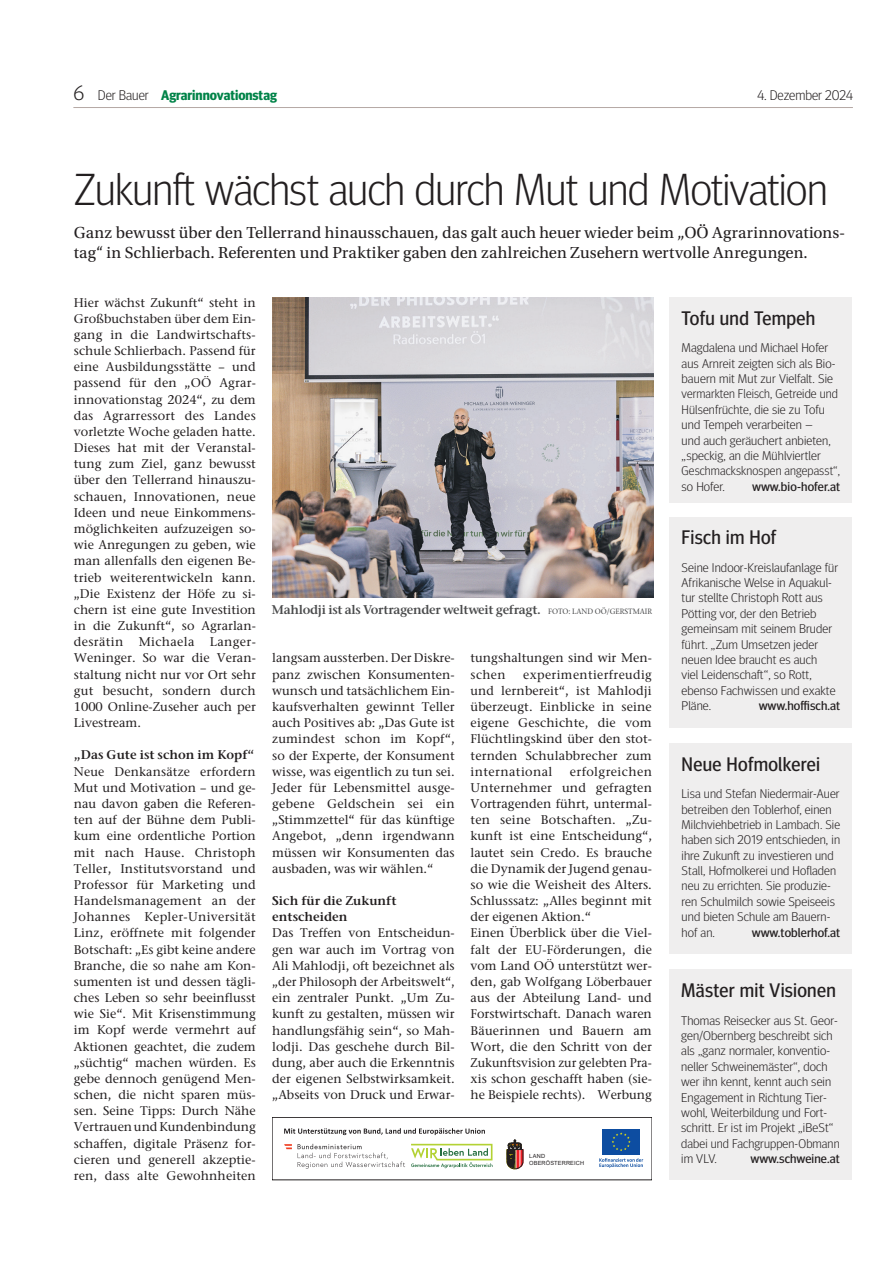
<style>
.page{position:relative;width:893px;height:1263px;background:#fff}
.page>*{position:absolute;margin:0;border:0;box-sizing:border-box;transform-origin:0 0}
.t1{font:300 44.85px "Meta Head OT";letter-spacing:-.015em;color:#231f20}
.t2{font:19.65px "Meta Head OT";letter-spacing:.015em;color:#231f20}
.t3{font:16.8px/19.6px "Utopia Std";color:#231f20}
.t4{font:700 13.95px "Meta Head OT";color:#008348}
.t5{font:300 13.95px "Meta Head OT";color:#231f20}
.t6{font:500 12.6px/16.2px "Stone Serif ITC Pro";color:#231f20;text-align:justify}
.t7{font:300 12.6px/15.5px "Meta Head OT";letter-spacing:.01em;color:#231f20;scale:1.05 1}
.t8{font:300 12.6px/15.5px "Meta Head OT";letter-spacing:.01em;color:#231f20;scale:1.04 1}
.t9{font:600 12.6px "Stone Serif ITC Pro";letter-spacing:-.02em;color:#4b4c4d}
.t10{font:12.6px "Meta Head OT";letter-spacing:.01em;color:#231f20;scale:1.05 1}
.t11{font:600 12.6px/16.2px "Stone Serif ITC Pro";color:#231f20}
.t12{font:5.7px/7.1px "Arial";letter-spacing:.025em;color:#231f20}
.s1{font-weight:300;font-size:21px;color:#231f20}
.s2{font-weight:300;color:#231f20}
.s3{font-weight:500;font-size:7.65px}
</style>
<div class="page">
<hr style="left:73px;top:107px;width:780px;height:1px;background:#b5a9a5">
<img style="left:273px;top:297px;width:380px;height:301px">
<div style="left:272px;top:1117px;width:380px;height:63px;border:1px solid #231f20"></div>
<div style="left:602px;top:1129px;width:38px;height:25px;background:#0d4da1"></div>
<svg style="left:612px;top:1132px;width:19px;height:19px"></svg>
<svg style="left:599px;top:1158px;width:44px;height:10px"></svg>
<svg style="left:507px;top:1140px;width:17px;height:29px"></svg>
<svg style="left:411px;top:1144px;width:81px;height:24px"></svg>
<svg style="left:298px;top:1144px;width:107px;height:25px"></svg>
<svg style="left:284px;top:1144px;width:8px;height:5px"></svg>
<svg style="left:284px;top:1128px;width:201px;height:7px"></svg>
<div style="left:670px;top:297px;width:182px;height:206px;background:#efeeee"></div>
<div style="left:670px;top:517px;width:182px;height:210px;background:#efeeee"></div>
<div style="left:670px;top:743px;width:182px;height:211px;background:#efeeee"></div>
<div style="left:669px;top:970px;width:183px;height:210px;background:#efeeee"></div>
<p class="t4" style="left:73px;top:90px;width:205px"><span class="s1">6</span> <span class="s2">Der Bauer</span> Agrarinnovationstag</p>
<p class="t5" style="left:757px;top:90px;width:97px">4. Dezember 2024</p>
<h1 class="t1" style="left:74px;top:172px;width:755px">Zukunft wächst auch durch Mut und Motivation</h1>
<h3 class="t3" style="left:74px;top:224px;width:773px">Ganz bewusst über den Tellerrand hinausschauen, das galt auch heuer wieder beim „OÖ Agrarinnovations&shy;tag“ in Schlierbach. Referenten und Praktiker gaben den zahlreichen Zusehern wertvolle Anregungen.</h3>
<p class="t6" style="left:74px;top:296px;width:184px">Hier wächst Zukunft“ steht in Großbuchstaben über dem Ein&shy;gang in die Landwirtschafts&shy;schule Schlierbach. Passend für eine Ausbildungsstätte – und passend für den „OÖ Agrar&shy;innovationstag 2024“, zu dem das Agrarressort des Landes vorletzte Woche geladen hatte.<br>Dieses hat mit der Veranstal&shy;tung zum Ziel, ganz bewusst über den Tellerrand hinauszu&shy;schauen, Innovationen, neue Ideen und neue Einkom mens&shy;möglich keiten aufzuzeigen so&shy;wie Anregungen zu geben, wie man allenfalls den eigenen Be&shy;trieb weiterentwickeln kann. „Die Existenz der Höfe zu si&shy;chern ist eine gute Investition in die Zukunft“, so Agrarlan&shy;desrä tin Michaela Langer-Weninger. So war die Veran&shy;staltung nicht nur vor Ort sehr gut besucht, sondern durch 1000 Online-Zuseher auch per Livestream.</p>
<p class="t11" style="left:74px;top:748px;width:182px">„Das Gute ist schon im Kopf“</p>
<p class="t6" style="left:74px;top:765px;width:184px">Neue Denkansätze erfordern Mut und Motivation – und ge&shy;nau davon gaben die Referen&shy;ten auf der Bühne dem Publi&shy;kum eine ordentliche Portion mit nach Hause. Christoph Teller, Institutsvorstand und Professor für Marketing und Handelsmana gement an der Johannes Kepler-Universität Linz, eröffnete mit folgender Botschaft: „Es gibt keine andere Branche, die so nahe am Kon&shy;sumenten ist und dessen tägli&shy;ches Leben so sehr beeinflusst wie Sie“. Mit Krisenstimmung im Kopf werde vermehrt auf Aktionen geachtet, die zudem „süchtig“ machen würden. Es gebe dennoch genügend Men&shy;schen, die nicht spa ren müs&shy;sen. Seine Tipps: Durch Nähe Vertrauen und Kun denbindung schaffen, digitale Präsenz for&shy;cieren und generell akzeptie&shy;ren, dass alte Gewohnheiten</p>
<p class="t9" style="left:272px;top:605px;width:382px">Mahlodji ist als Vortragender weltweit gefragt. <span class="s3">FOTO: LAND OÖ/GERSTMAIR</span></p>
<p class="t6" style="left:272px;top:651px;width:184px">langsam aus ster ben. Der Diskre&shy;panz zwischen Konsumenten&shy;wunsch und tatsächlichem Ein&shy;kaufsverhalten gewinnt Teller auch Positives ab: „Das Gute ist zumindest schon im Kopf“, so der Experte, der Kon sument wisse, was eigentlich zu tun sei.<br>Jeder für Lebensmittel ausge&shy;gebene Geldschein sei ein „Stimmzettel“ für das künftige Angebot, „denn irgend wann müssen wir Konsumenten das ausbaden, was wir wählen.“</p>
<p class="t11" style="left:272px;top:894px;width:126px">Sich für die Zukunft entscheiden</p>
<p class="t6" style="left:272px;top:926px;width:184px">Das Treffen von Entscheidun&shy;gen war auch im Vortrag von Ali Mahlodji, oft bezeichnet als „der Philosoph der Arbeitswelt“, ein zentraler Punkt. „Um Zu&shy;kunft zu gestalten, müssen wir handlungsfähig sein“, so Mah&shy;lodji. Das geschehe durch Bil&shy;dung, aber auch die Erkenntnis der eigenen Selbstwirksamkeit. „Abseits von Druck und Er war-</p>
<p class="t6" style="left:471px;top:651px;width:183px">tungshaltungen sind wir Men&shy;schen</p>
<p class="t6" style="left:471px;top:668px;width:183px;text-indent:53px">experimentierfreudig und lernbereit“, ist Mahlodji überzeugt. Einblicke in seine ei gene Geschichte, die vom Flücht lings kind über den stot&shy;ternden Schul abbrecher zum international</p>
<p class="t6" style="left:471px;top:765px;width:183px;text-align:left;text-indent:99px">erfolgreichen<br>Unternehmer und gefragten<br>Vortragenden führt, untermal&shy;ten seine Botschaften. „Zu&shy;kunft ist eine Entscheidung“, lautet sein Credo. Es brauche die Dynamik der Jugend genau&shy;so wie die Weisheit des Alters.<br>Schlusssatz: „Alles beginnt mit der eigenen Aktion.“<br>Einen Überblick über die Viel&shy;falt der EU-Förderungen, die vom Land OÖ unterstützt wer&shy;den, gab Wolfgang Lö berbauer aus der Abtei lung Land- und<br>Forstwirtschaft. Danach waren<br>Bäuerinnen und Bauern am<br>Wort, die den Schritt von der<br>Zukunftsvision zur gelebten Pra&shy;xis schon geschafft haben (sie&shy;he Beispiele rechts). Werbung</p>
<p class="t12" style="left:529px;top:1152px;width:56px">LAND<br>OBERÖSTERREICH</p>
<h2 class="t2" style="left:681px;top:310px;width:135px">Tofu und Tempeh</h2>
<p class="t7" style="left:681px;top:341px;width:152px">Magdalena und Michael Hofer aus Arnreit zeigten sich als Bio&shy;bauern mit Mut zur Vielfalt. Sie vermarkten Fleisch, Getreide und<br>Hülsenfrüchte, die sie zu Tofu und Tempeh verarbeiten –<br>und auch geräuchert anbieten, „speckig, an die Mühlviert ler<br>Geschmacksknospen angepasst“, so Hofer.</p>
<p class="t10" style="left:752px;top:481px;width:85px">www.bio-hofer.at</p>
<h2 class="t2" style="left:681px;top:530px;width:96px">Fisch im Hof</h2>
<p class="t7" style="left:681px;top:561px;width:151px">Seine Indoor-Kreislaufanlage für<br>Afrikanische Welse in Aquakul&shy;tur stellte Christoph Rott aus<br>Pötting vor, der den Betrieb gemeinsam mit seinem Bruder führt. „Zum Umsetzen jeder neuen Idee braucht es auch<br>viel Leidenschaft“, so Rott, ebenso Fachwissen und exakte<br>Pläne.</p>
<p class="t10" style="left:759px;top:701px;width:79px">www.hoffisch.at</p>
<h2 class="t2" style="left:681px;top:756px;width:140px">Neue Hofmolkerei</h2>
<p class="t8" style="left:681px;top:787px;width:154px">Lisa und Stefan Niedermair-Auer betreiben den Toblerhof, einen<br>Milchviehbetrieb in Lambach. Sie haben sich 2019 entschieden, in ihre Zukunft zu investieren und<br>Stall, Hofmolkerei und Hofladen neu zu errichten. Sie produzie&shy;ren Schulmilch sowie Speiseeis und bieten Schule am Bauern&shy;hof an.</p>
<p class="t10" style="left:752px;top:927px;width:86px">www.toblerhof.at</p>
<h2 class="t2" style="left:681px;top:983px;width:156px">Mäster mit Visionen</h2>
<p class="t7" style="left:681px;top:1014px;width:152px">Thomas Reisecker aus St. Geor&shy;gen/Obernberg beschreibt sich als „ganz normaler, konventio&shy;neller Schweinemäster“, doch wer ihn kennt, kennt auch sein<br>Engagement in Richtung Tier&shy;wohl, Weiterbildung und Fort&shy;schritt. Er ist im Projekt „iBeSt“ dabei und Fachgruppen-Obmann im VLV.</p>
<p class="t10" style="left:750px;top:1154px;width:87px">www.schweine.at</p>
</div>
